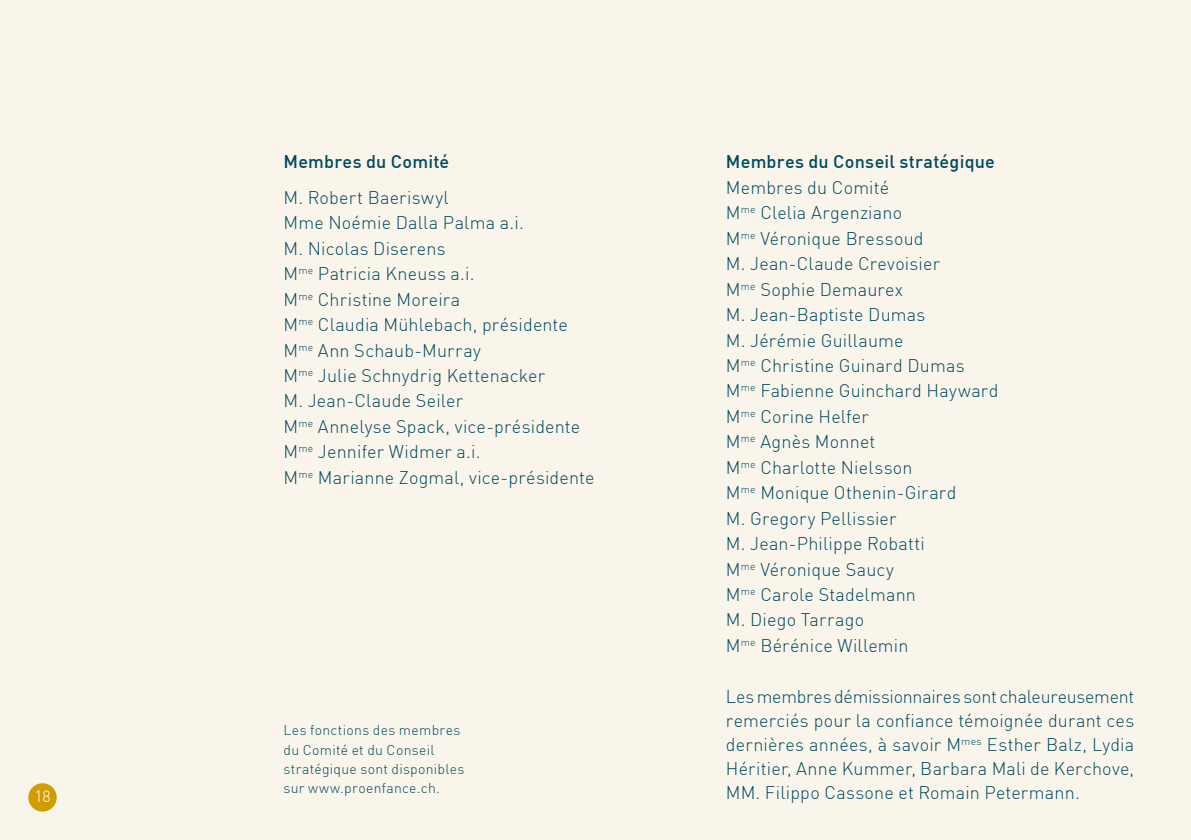
<style>
.page{position:relative;width:1191px;height:840px;background:#fff}
.page>*{position:absolute;margin:0;border:0;box-sizing:border-box;transform-origin:0 0}
.t1{font:300 18px/25.4px "DIN";letter-spacing:.01em;color:#004a60}
.t2{font:500 18px "DIN";letter-spacing:.01em;color:#004a60}
.t3{font:300 16px "DIN";color:#fff}
.t4{font:300 14px/19px "DIN";letter-spacing:.02em;color:#004a60}
</style>
<div class="page">
<div style="left:0;top:0;width:1191px;height:839px;background:#faf5ea"></div>
<div style="left:28px;top:782px;width:29px;height:29px;background:#d09d00;border-radius:50%"></div>
<p class="t3" style="left:34px;top:785px;width:18px">18</p>
<p class="t2" style="left:283px;top:150px;width:167px">Membres du Comité</p>
<p class="t1" style="left:283px;top:184px;width:312px">M. Robert Baeriswyl<br>Mme Noémie Dalla Palma a.i.<br>M. Nicolas Diserens<br>M<sup>me</sup> Patricia Kneuss a.i.<br>M<sup>me</sup> Christine Moreira<br>M<sup>me</sup> Claudia Mühlebach, présidente<br>M<sup>me</sup> Ann Schaub-Murray<br>M<sup>me</sup> Julie Schnydrig Kettenacker<br>M. Jean-Claude Seiler<br>M<sup>me</sup> Annelyse Spack, vice-présidente<br>M<sup>me</sup> Jennifer Widmer a.i.<br>M<sup>me</sup> Marianne Zogmal, vice-présidente</p>
<p class="t4" style="left:283px;top:720px;width:182px">Les fonctions des membres du Comité et du Conseil stratégique sont disponibles sur www.proenfance.ch.</p>
<p class="t2" style="left:726px;top:150px;width:270px">Membres du Conseil stratégique</p>
<p class="t1" style="left:726px;top:174px;width:274px">Membres du Comité<br>M<sup>me</sup> Clelia Argenziano<br>M<sup>me</sup> Véronique Bressoud<br>M. Jean-Claude Crevoisier<br>M<sup>me</sup> Sophie Demaurex<br>M. Jean-Baptiste Dumas<br>M. Jérémie Guillaume<br>M<sup>me</sup> Christine Guinard Dumas<br>M<sup>me</sup> Fabienne Guinchard Hayward<br>M<sup>me</sup> Corine Helfer<br>M<sup>me</sup> Agnès Monnet<br>M<sup>me</sup> Charlotte Nielsson<br>M<sup>me</sup> Monique Othenin-Girard<br>M. Gregory Pellissier<br>M. Jean-Philippe Robatti<br>M<sup>me</sup> Véronique Saucy<br>M<sup>me</sup> Carole Stadelmann<br>M. Diego Tarrago<br>M<sup>me</sup> Bérénice Willemin</p>
<p class="t1" style="left:726px;top:683px;width:410px;line-height:24px;text-align:justify">Les membres démissionnaires sont chaleureusement remerciés pour la confiance témoignée durant ces dernières années, à savoir M<sup>mes</sup> Esther Balz, Lydia Héritier, Anne Kummer, Barbara Mali de Kerchove, MM. Filippo Cassone et Romain Petermann.</p>
</div>
